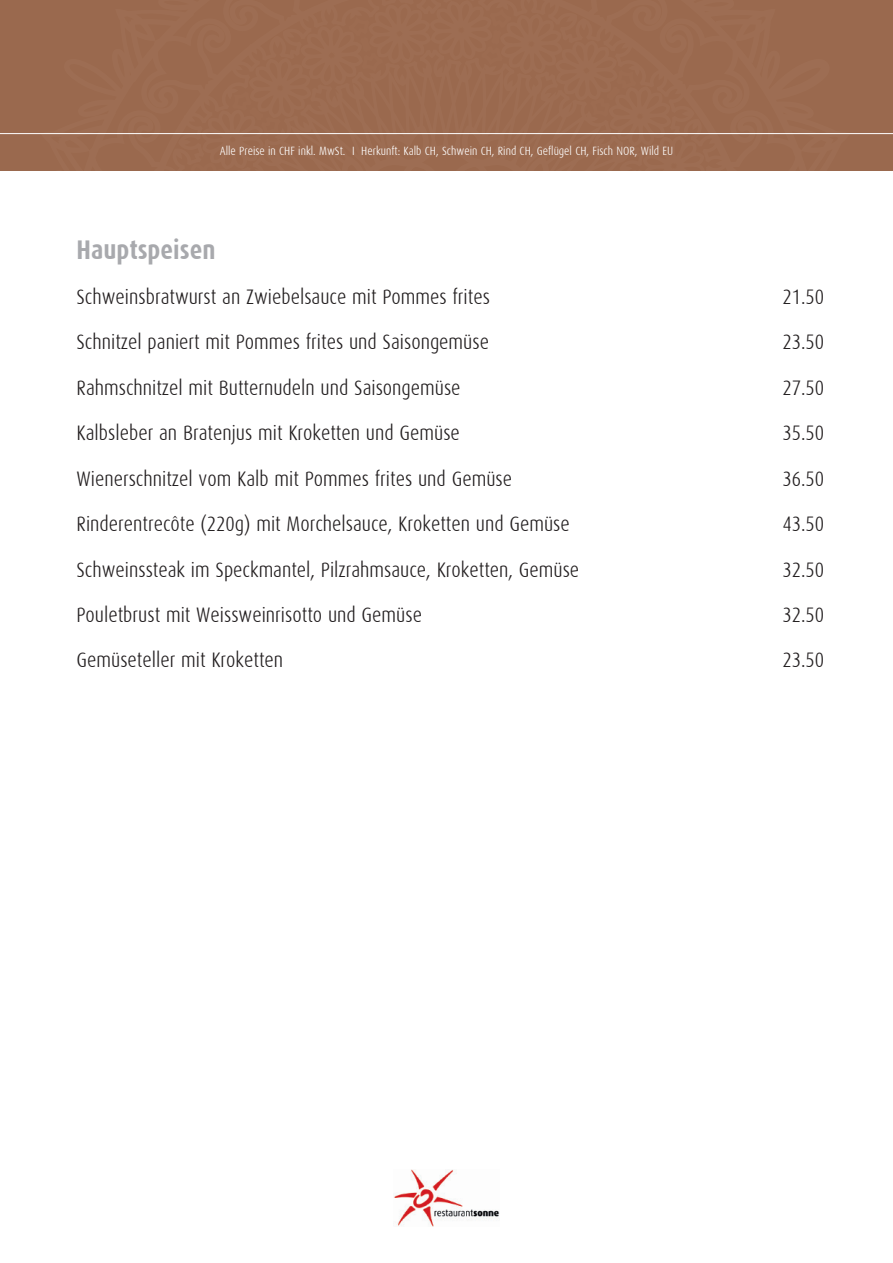
<style>
.page{position:relative;width:893px;height:1263px;background:#fff}
.page>*{position:absolute;margin:0;border:0;box-sizing:border-box;transform-origin:0 0}
.t1{font:700 27px "Dax Condensed";color:#a8a9ad}
.t2{font:300 21px "Dax Condensed";color:#231f20}
.t3{font:300 12px "Dax Condensed";color:#fff}
</style>
<div class="page">
<img style="left:394px;top:1169px;width:106px;height:57px">
<div style="left:0;top:0;width:893px;height:170px;background:#9a694e"></div>
<svg style="left:170px;top:134px;width:550px;height:1px"></svg>
<hr style="left:0;top:133px;width:893px;height:1px;background:#fff">
<p class="t3" style="left:220px;top:144px;width:455px">Alle Preise in CHF inkl. MwSt. I Herkunft: Kalb CH, Schwein CH, Rind CH, Geflügel CH, Fisch NOR, Wild EU</p>
<p class="t3" style="left:399px;top:145px;width:97px">Alle Preise inkl. MwSt.</p>
<p class="t1" style="left:77px;top:234px;width:141px">Hauptspeisen</p>
<p class="t2" style="left:77px;top:285px;width:415px">Schweinsbratwurst an Zwiebelsauce mit Pommes frites</p>
<p class="t2" style="left:782px;top:285px;width:43px">21.50</p>
<p class="t2" style="left:77px;top:331px;width:414px">Schnitzel paniert mit Pommes frites und Saisongemüse</p>
<p class="t2" style="left:782px;top:331px;width:43px">23.50</p>
<p class="t2" style="left:77px;top:376px;width:386px">Rahmschnitzel mit Butternudeln und Saisongemüse</p>
<p class="t2" style="left:782px;top:376px;width:43px">27.50</p>
<p class="t2" style="left:77px;top:422px;width:385px">Kalbsleber an Bratenjus mit Kroketten und Gemüse</p>
<p class="t2" style="left:782px;top:422px;width:43px">35.50</p>
<p class="t2" style="left:77px;top:467px;width:437px">Wienerschnitzel vom Kalb mit Pommes frites und Gemüse</p>
<p class="t2" style="left:782px;top:467px;width:43px">36.50</p>
<p class="t2" style="left:77px;top:512px;width:495px">Rinderentrecôte (220g) mit Morchelsauce, Kroketten und Gemüse</p>
<p class="t2" style="left:782px;top:512px;width:43px">43.50</p>
<p class="t2" style="left:77px;top:558px;width:504px">Schweinssteak im Speckmantel, Pilzrahmsauce, Kroketten, Gemüse</p>
<p class="t2" style="left:782px;top:558px;width:43px">32.50</p>
<p class="t2" style="left:77px;top:603px;width:347px">Pouletbrust mit Weissweinrisotto und Gemüse</p>
<p class="t2" style="left:782px;top:603px;width:43px">32.50</p>
<p class="t2" style="left:77px;top:649px;width:208px">Gemüseteller mit Kroketten</p>
<p class="t2" style="left:782px;top:649px;width:43px">23.50</p>
</div>
